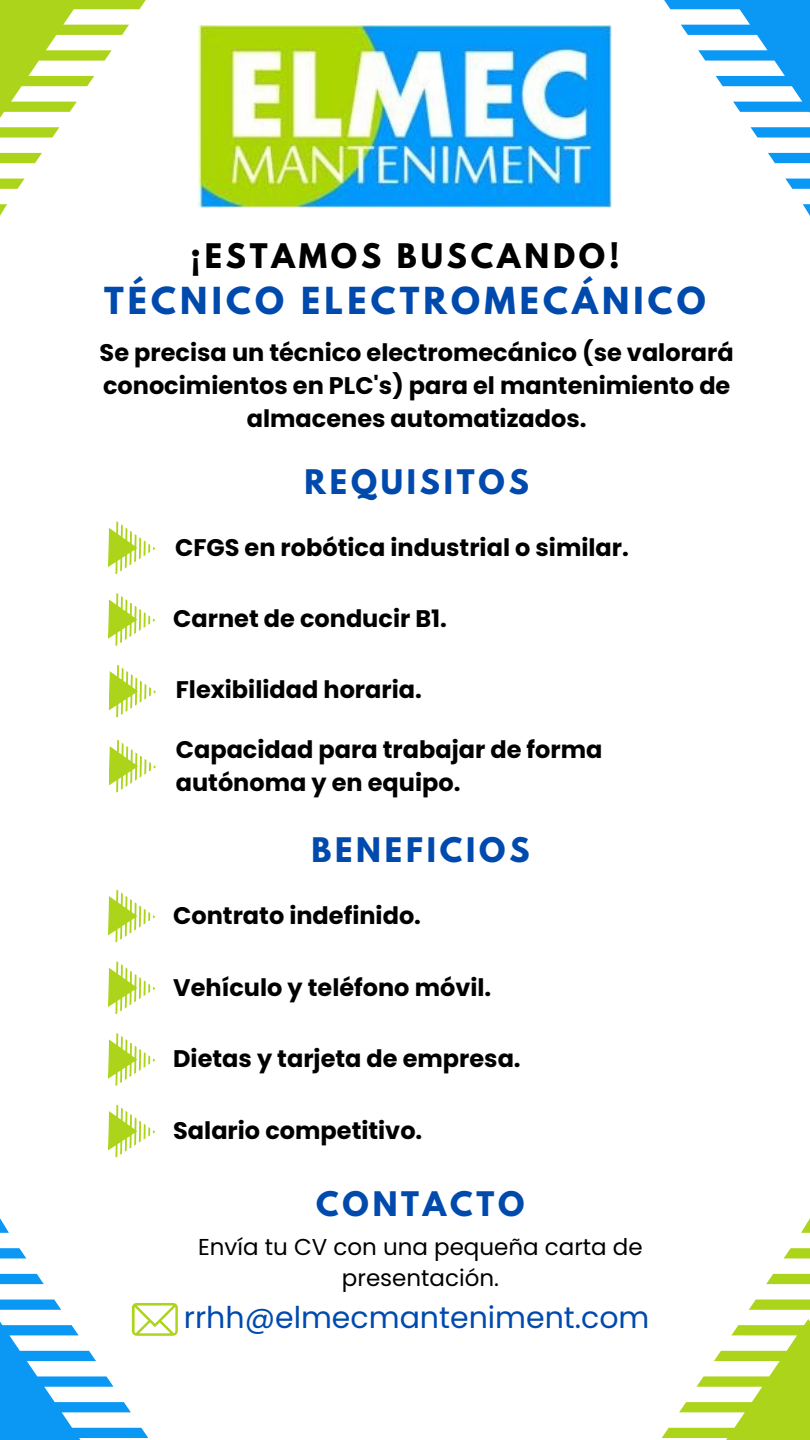
<style>
.page{position:relative;width:810px;height:1440px;background:#fff}
.page>*{position:absolute;margin:0;border:0;box-sizing:border-box;transform-origin:0 0}
.t1{font:700 33px "League Spartan";letter-spacing:.125em;color:#004aad}
.t2{font:700 30px "League Spartan";letter-spacing:.125em;color:#004aad}
.t3{font:30px "Poppins";color:#004aad}
.t4{font:700 30px "League Spartan";letter-spacing:.125em;color:#000}
.t5{font:700 24px/33px "Poppins";color:#000;text-align:center}
.t6{font:23px/31.5px "Poppins";color:#000;text-align:center}
</style>
<div class="page">
<svg style="left:108px;top:521px;width:48px;height:53px"></svg>
<svg style="left:109px;top:664px;width:47px;height:54px"></svg>
<svg style="left:108px;top:593px;width:48px;height:53px"></svg>
<svg style="left:0;top:0;width:146px;height:118px"></svg>
<svg style="left:0;top:153px;width:42px;height:10px"></svg>
<svg style="left:0;top:179px;width:24px;height:10px"></svg>
<svg style="left:0;top:127px;width:59px;height:11px"></svg>
<svg style="left:0;top:204px;width:7px;height:12px"></svg>
<svg style="left:664px;top:0;width:146px;height:113px"></svg>
<svg style="left:768px;top:153px;width:42px;height:10px"></svg>
<svg style="left:785px;top:179px;width:25px;height:10px"></svg>
<svg style="left:751px;top:127px;width:59px;height:11px"></svg>
<svg style="left:803px;top:204px;width:7px;height:12px"></svg>
<svg style="left:0;top:1274px;width:44px;height:10px"></svg>
<svg style="left:0;top:1248px;width:26px;height:10px"></svg>
<svg style="left:0;top:1218px;width:9px;height:15px"></svg>
<svg style="left:662px;top:1319px;width:148px;height:121px"></svg>
<svg style="left:766px;top:1274px;width:44px;height:10px"></svg>
<svg style="left:784px;top:1248px;width:26px;height:10px"></svg>
<svg style="left:749px;top:1300px;width:61px;height:10px"></svg>
<svg style="left:801px;top:1218px;width:9px;height:15px"></svg>
<svg style="left:109px;top:739px;width:47px;height:54px"></svg>
<svg style="left:0;top:1300px;width:178px;height:140px"></svg>
<img style="left:198px;top:26px;width:414px;height:182px">
<svg style="left:108px;top:889px;width:48px;height:54px"></svg>
<svg style="left:108px;top:1033px;width:48px;height:53px"></svg>
<svg style="left:108px;top:961px;width:48px;height:53px"></svg>
<svg style="left:108px;top:1104px;width:48px;height:54px"></svg>
<h1 class="t4" style="left:190px;top:241px;width:430px">¡ESTAMOS BUSCANDO!</h1>
<p class="t1" style="left:104px;top:284px;width:603px">TÉCNICO ELECTROMECÁNICO</p>
<p class="t5" style="left:100px;top:337px;width:636px">Se precisa un técnico electromecánico (se valorará conocimientos en PLC's) para el mantenimiento de almacenes automatizados.</p>
<h1 class="t2" style="left:305px;top:467px;width:226px">REQUISITOS</h1>
<h3 class="t5" style="left:175px;top:531px;width:455px">CFGS en robótica industrial o similar.</h3>
<p class="t5" style="left:173px;top:602px;width:275px">Carnet de conducir B1.</p>
<p class="t5" style="left:176px;top:673px;width:248px">Flexibilidad horaria.</p>
<h3 class="t5" style="left:176px;top:733px;width:428px;text-align:left">Capacidad para trabajar de forma autónoma y en equipo.</h3>
<h3 class="t2" style="left:311px;top:835px;width:220px">BENEFICIOS</h3>
<h3 class="t5" style="left:173px;top:899px;width:249px">Contrato indefinido.</h3>
<p class="t5" style="left:173px;top:971px;width:320px">Vehículo y teléfono móvil.</p>
<h3 class="t5" style="left:173px;top:1042px;width:349px">Dietas y tarjeta de empresa.</h3>
<h1 class="t5" style="left:173px;top:1114px;width:251px">Salario competitivo.</h1>
<h1 class="t2" style="left:316px;top:1189px;width:210px">CONTACTO</h1>
<p class="t6" style="left:198px;top:1231px;width:446px">Envía tu CV con una pequeña carta de presentación.</p>
<p class="t3" style="left:184px;top:1297px;width:467px">rrhh@elmecmanteniment.com</p>
</div>
